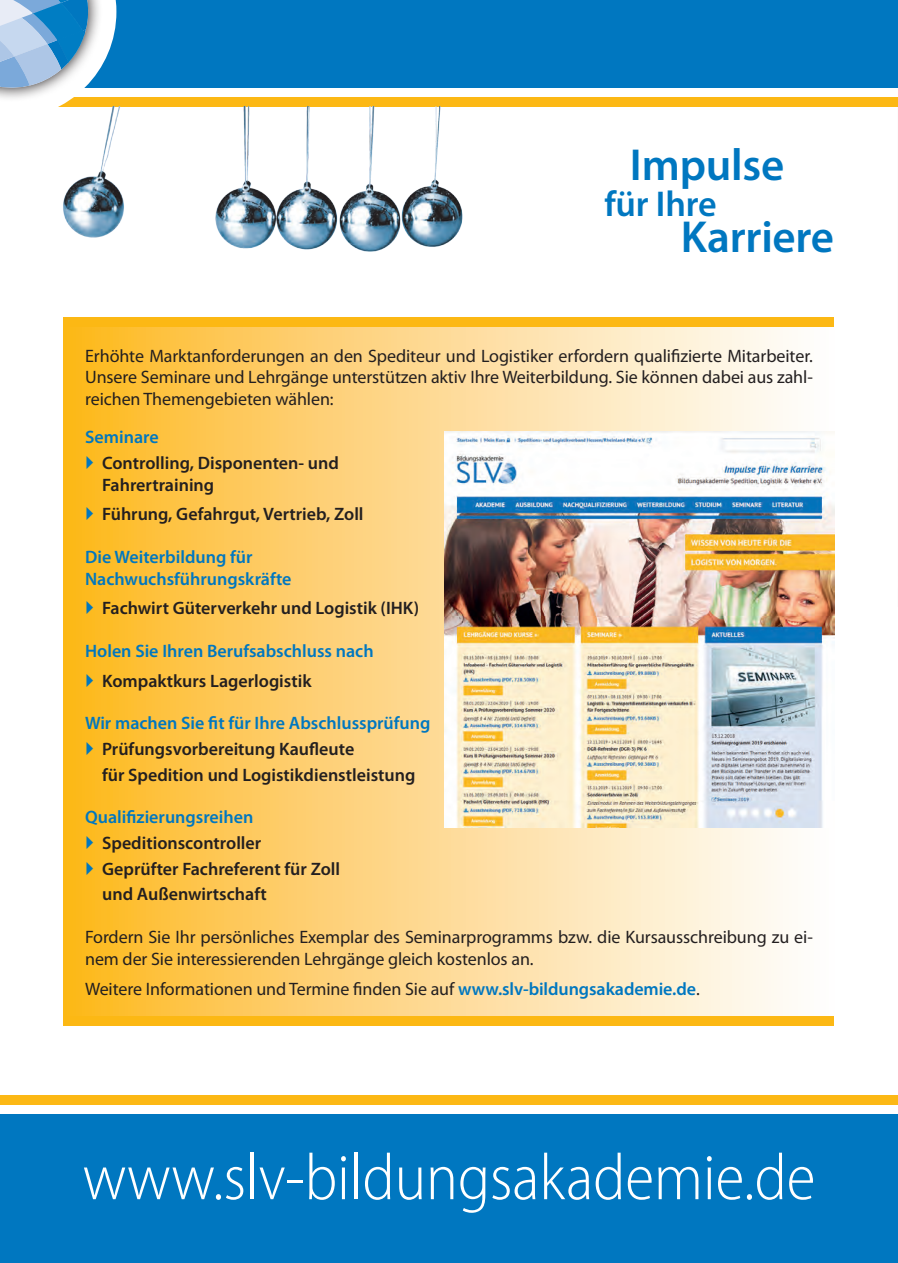
<style>
.page{position:relative;width:898px;height:1263px;background:#fff}
.page>*{position:absolute;margin:0;border:0;box-sizing:border-box;transform-origin:0 0}
.t1{font:300 semi-condensed 66px "Myriad Pro";letter-spacing:-.005em;color:#fff}
.t2{font:600 45px "Myriad Pro";letter-spacing:-.005em;color:#0077c0}
.t3{font:600 36px "Myriad Pro";letter-spacing:-.005em;color:#0077c0}
.t4{font:18px/21.6px "Myriad Pro";letter-spacing:-.005em;color:#231f20;text-align:justify}
.t5{font:600 18px/25.5px "Myriad Pro";color:#231f20}
.t6{font:600 18px/21.6px "Myriad Pro";color:#0077c0}
.s1{font-weight:600;color:#0077c0}
</style>
<div class="page">
<div style="left:0;top:0;width:897px;height:88px;background:#0077c0"></div>
<div style="left:0;top:1114px;width:897px;height:149px;background:#0077c0"></div>
<div style="left:0;top:1095px;width:897px;height:9px;background:#fcb814"></div>
<div style="left:0;top:97px;width:897px;height:10px;background:#fcb814"></div>
<svg style="left:1px;top:0;width:115px;height:107px"></svg>
<hr style="left:0;top:0;width:1px;height:107px;background:#fff">
<img style="left:63px;top:107px;width:400px;height:145px">
<div style="left:64px;top:327px;width:769px;height:689px;background:linear-gradient(to right,#feb824,#feffff)"></div>
<img style="left:445px;top:432px;width:388px;height:396px">
<div style="left:64px;top:317px;width:769px;height:10px;background:#fcb814"></div>
<div style="left:64px;top:1016px;width:769px;height:9px;background:#fcb814"></div>
<svg style="left:87px;top:456px;width:6px;height:13px"></svg>
<svg style="left:87px;top:507px;width:6px;height:13px"></svg>
<svg style="left:87px;top:601px;width:6px;height:13px"></svg>
<svg style="left:87px;top:673px;width:6px;height:14px"></svg>
<svg style="left:87px;top:742px;width:6px;height:13px"></svg>
<svg style="left:87px;top:836px;width:6px;height:13px"></svg>
<svg style="left:87px;top:862px;width:6px;height:13px"></svg>
<h2 class="t2" style="left:629px;top:136px;width:156px">Impulse</h2>
<h3 class="t3" style="left:604px;top:181px;width:114px">für Ihre</h3>
<h2 class="t2" style="left:680px;top:208px;width:155px">Karriere</h2>
<p class="t4" style="left:85px;top:344px;width:729px">Erhöhte Marktanforderungen an den Spediteur und Logistiker erfordern qualifizierte Mitarbeiter.<br>Unsere Seminare und Lehrgänge unterstützen aktiv Ihre Weiterbildung. Sie können dabei aus zahl&shy;reichen Themengebieten wählen:</p>
<p class="t6" style="left:85px;top:426px;width:75px">Seminare</p>
<p class="t5" style="left:102px;top:452px;width:238px;line-height:21.6px">Controlling, Disponenten- und<br>Fahrertraining</p>
<p class="t5" style="left:102px;top:501px;width:263px">Führung, Gefahrgut, Vertrieb, Zoll</p>
<p class="t6" style="left:85px;top:546px;width:208px">Die Weiterbildung für<br>Nachwuchsführungskräfte</p>
<p class="t5" style="left:102px;top:595px;width:318px">Fachwirt Güterverkehr und Logistik (IHK)</p>
<p class="t6" style="left:85px;top:640px;width:290px">Holen Sie Ihren Berufsabschluss nach</p>
<p class="t5" style="left:102px;top:667px;width:211px">Kompaktkurs Lagerlogistik</p>
<p class="t6" style="left:85px;top:712px;width:347px">Wir machen Sie fit für Ihre Abschlussprüfung</p>
<p class="t5" style="left:102px;top:736px;width:314px">Prüfungsvorbereitung Kaufleute<br>für Spedition und Logistikdienstleistung</p>
<p class="t6" style="left:85px;top:806px;width:170px">Qualifizierungsreihen</p>
<p class="t5" style="left:102px;top:830px;width:239px">Speditionscontroller<br>Geprüfter Fachreferent für Zoll und Außenwirtschaft</p>
<p class="t4" style="left:85px;top:926px;width:729px">Fordern Sie Ihr persönliches Exemplar des Seminarprogramms bzw. die Kursausschreibung zu ei&shy;nem der Sie interessierenden Lehrgänge gleich kostenlos an.</p>
<p class="t4" style="left:85px;top:978px;width:616px">Weitere Informationen und Termine finden Sie auf <span class="s1">www.slv-bildungsakademie.de</span>.</p>
<h1 class="t1" style="left:82px;top:1141px;width:734px">www.slv-bildungsakademie.de</h1>
</div>
